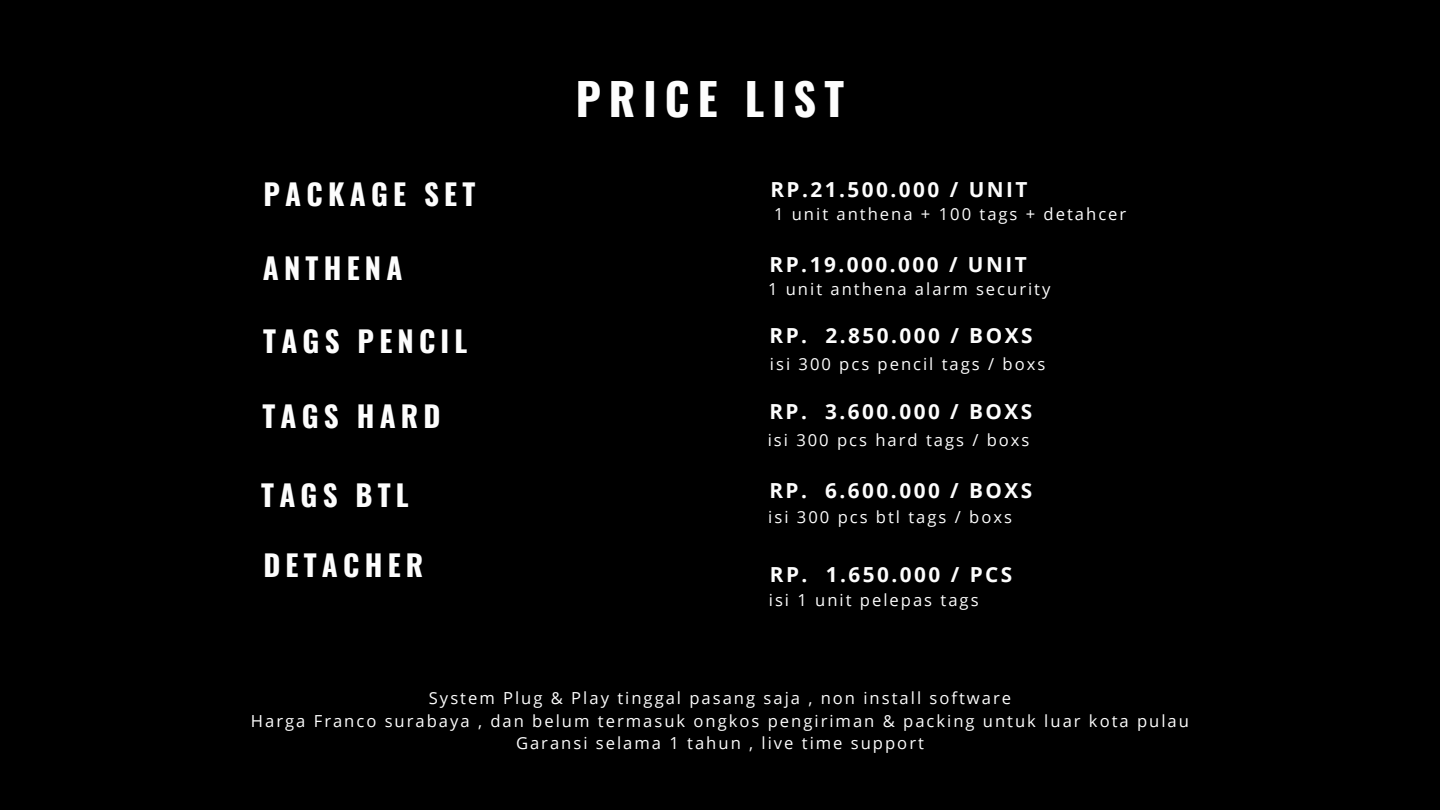
<style>
.page{position:relative;width:1440px;height:810px;background:#000}
.page>*{position:absolute;margin:0;border:0;box-sizing:border-box;transform-origin:0 0}
.t1{font:700 44.3px "Oswald";letter-spacing:.18em;color:#fdfdfd}
.t2{font:700 29.1px "Oswald";letter-spacing:.18em;color:#fdfdfd}
.t3{font:700 20.7px "Open Sans";letter-spacing:.12em;color:#fdfdfd}
.t4{font:16.6px/22.7px "Open Sans";letter-spacing:.12em;color:#fdfdfd;text-align:center}
</style>
<div class="page">
<h1 class="t1" style="left:576px;top:64px;width:270px">PRICE LIST</h1>
<h2 class="t2" style="left:263px;top:171px;width:213px">PACKAGE SET</h2>
<p class="t3" style="left:770px;top:175px;width:259px">RP.21.500.000 / UNIT</p>
<p class="t4" style="left:774px;top:202px;width:354px">1 unit anthena + 100 tags + detahcer</p>
<h2 class="t2" style="left:263px;top:245px;width:141px">ANTHENA</h2>
<p class="t3" style="left:770px;top:250px;width:259px">RP.19.000.000 / UNIT</p>
<p class="t4" style="left:768px;top:277px;width:284px">1 unit anthena alarm security</p>
<h2 class="t2" style="left:263px;top:318px;width:206px">TAGS PENCIL</h2>
<p class="t3" style="left:770px;top:321px;width:264px">RP. 2.850.000 / BOXS</p>
<p class="t4" style="left:770px;top:352px;width:277px">isi 300 pcs pencil tags / boxs</p>
<h2 class="t2" style="left:262px;top:393px;width:180px">TAGS HARD</h2>
<p class="t3" style="left:769px;top:397px;width:264px">RP. 3.600.000 / BOXS</p>
<h2 class="t2" style="left:261px;top:472px;width:149px">TAGS BTL</h2>
<h2 class="t2" style="left:263px;top:543px;width:161px">DETACHER</h2>
<p class="t4" style="left:768px;top:428px;width:263px">isi 300 pcs hard tags / boxs</p>
<p class="t3" style="left:769px;top:476px;width:264px">RP. 6.600.000 / BOXS</p>
<p class="t4" style="left:768px;top:505px;width:245px">isi 300 pcs btl tags / boxs</p>
<p class="t3" style="left:770px;top:560px;width:244px">RP. 1.650.000 / PCS</p>
<p class="t4" style="left:769px;top:588px;width:211px">isi 1 unit pelepas tags</p>
<p class="t4" style="left:251px;top:686px;width:940px">System Plug &amp; Play tinggal pasang saja , non install software<br>Harga Franco surabaya , dan belum termasuk ongkos pengiriman &amp; packing untuk luar kota pulau<br>Garansi selama 1 tahun , live time support</p>
</div>
